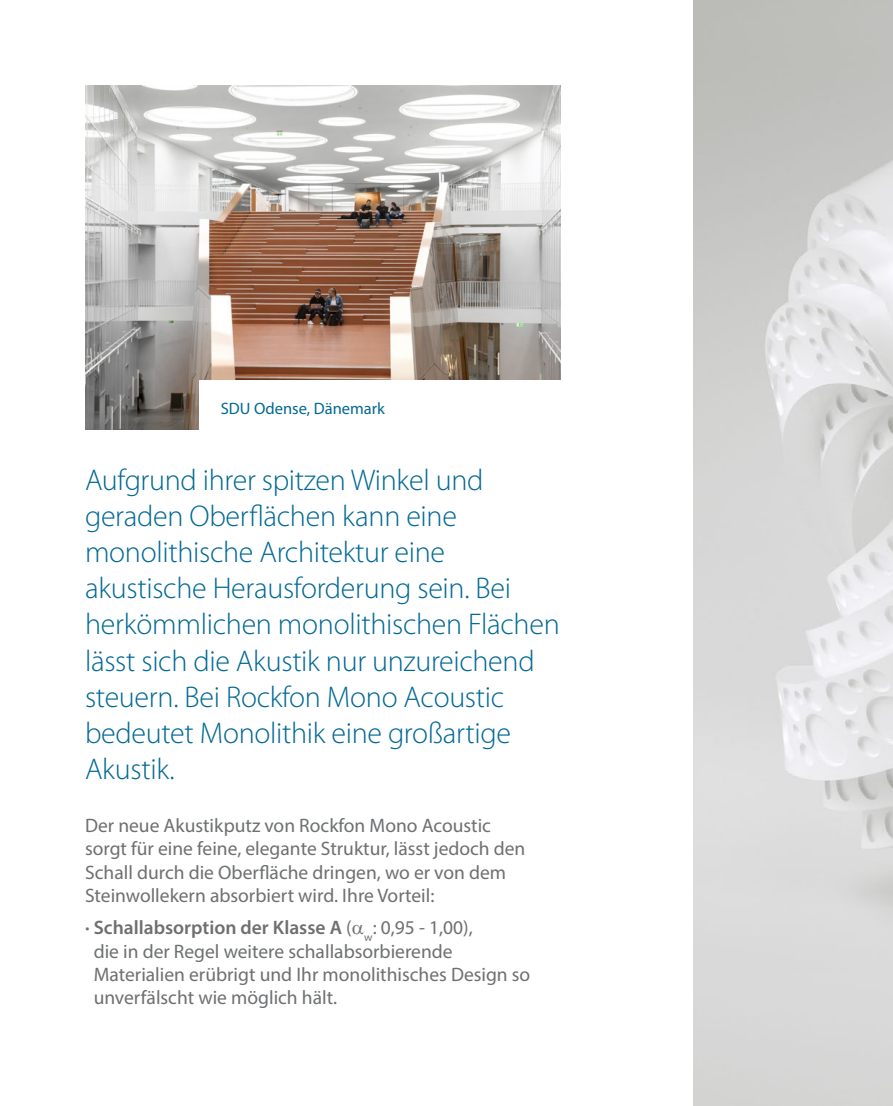
<style>
.page{position:relative;width:893px;height:1106px;background:#fff}
.page>*{position:absolute;margin:0;border:0;box-sizing:border-box;transform-origin:0 0}
.t1{font:300 30px/36px "Myriad Pro";letter-spacing:-.01em;color:#006893}
.t2{font:19.5px/23.4px "Myriad Pro";color:#6d6f71}
.t3{font:16.5px "Myriad Pro";color:#006893}
.s1{font-weight:600}
</style>
<div class="page">
<img style="left:693px;top:0;width:200px;height:1106px">
<img style="left:85px;top:85px;width:476px;height:344px">
<div style="left:200px;top:380px;width:370px;height:71px;background:#fff"></div>
<p class="t3" style="left:221px;top:398px;width:166px">SDU Odense, Dänemark</p>
<p class="t1" style="left:85px;top:462px;width:476px">Aufgrund ihrer spitzen Winkel und geraden Oberflächen kann eine monolithische Architektur eine akustische Herausforderung sein. Bei herkömmlichen monolithischen Flächen lässt sich die Akustik nur unzureichend steuern. Bei Rockfon Mono Acoustic bedeutet Monolithik eine großartige Akustik.</p>
<p class="t2" style="left:85px;top:813px;width:442px">Der neue Akustikputz von Rockfon Mono Acoustic sorgt für eine feine, elegante Struktur, lässt jedoch den Schall durch die Oberfläche dringen, wo er von dem Steinwollekern absorbiert wird. Ihre Vorteil:</p>
<p class="t2" style="left:94px;top:915px;width:438px;text-indent:-9px"><span class="s1">· Schallabsorption der Klasse A</span> ( <sub>w</sub>: 0,95 - 1,00),<br>die in der Regel weitere schallabsorbierende Materialien erübrigt und Ihr monolithisches Design so unverfälscht wie möglich hält.</p>
</div>
